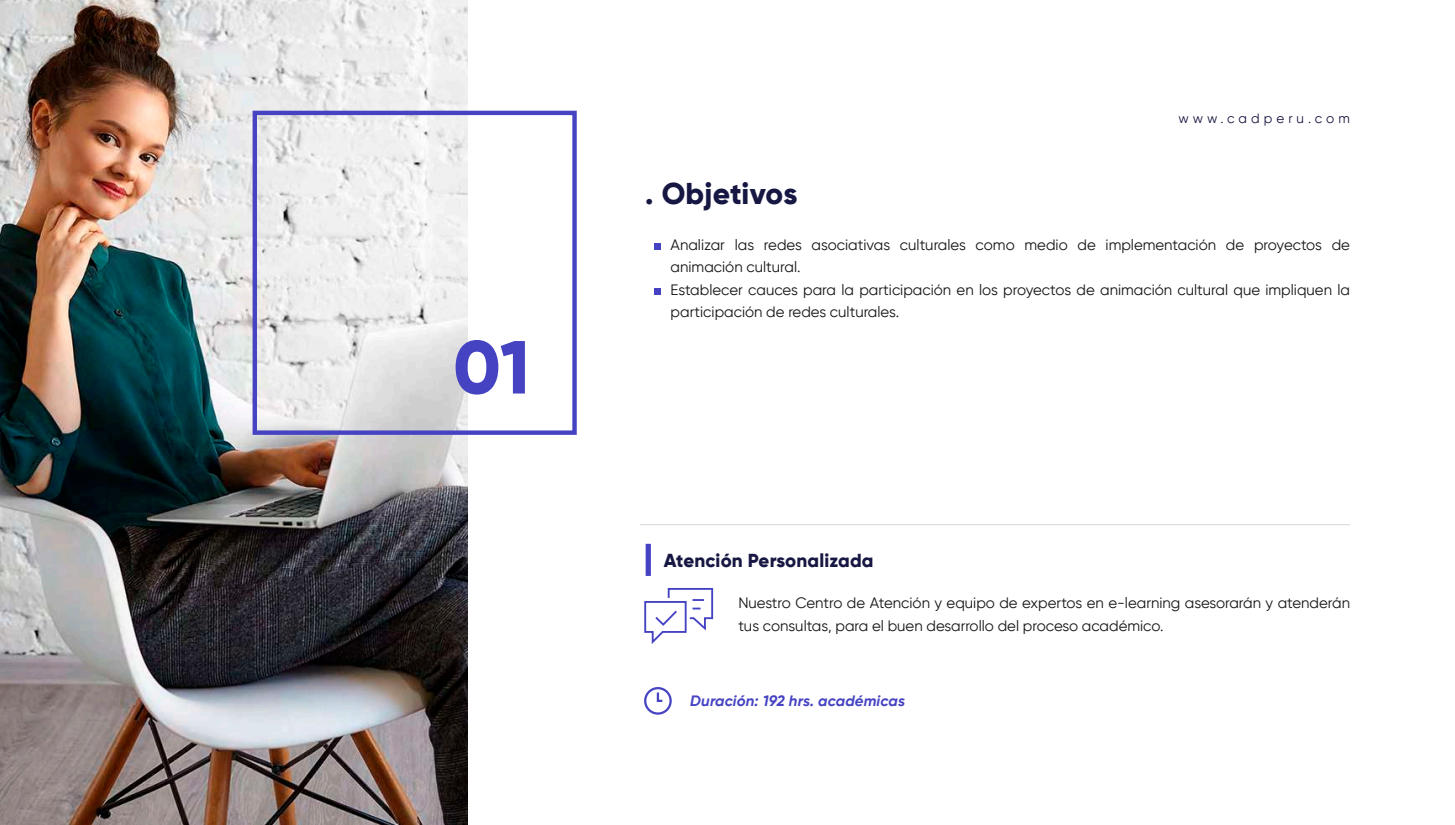
<style>
.page{position:relative;width:1455px;height:825px;background:#fff}
.page>*{position:absolute;margin:0;border:0;box-sizing:border-box;transform-origin:0 0}
.t1{font:800 75px "Gilroy";color:#4643c3}
.t2{font:800 30px "Gilroy";color:#171743}
.t3{font:800 18.75px "Gilroy";letter-spacing:.01em;color:#171743}
.t4{font:15px/22.5px "Gilroy";color:#151515}
.t5{font:italic 700 15px "Gilroy";letter-spacing:.01em;color:#4643c3}
.t6{font:13.5px "Gilroy";letter-spacing:.3em;color:#171743}
</style>
<div class="page">
<img style="left:0;top:0;width:468px;height:825px">
<div style="left:253px;top:111px;width:324px;height:324px;border:4px solid #4643c3"></div>
<div style="left:644px;top:687px;width:28px;height:28px;border:2px solid #4643c3;border-radius:50%"></div>
<svg style="left:656px;top:690px;width:9px;height:12px"></svg>
<div style="left:646px;top:544px;width:5px;height:32px;background:#4643c3"></div>
<svg style="left:644px;top:588px;width:70px;height:56px"></svg>
<hr style="left:640px;top:524px;width:710px;height:1px;background:#d5d5d5">
<div style="left:655px;top:243px;width:6px;height:7px;background:#4643c3"></div>
<svg style="left:655px;top:288px;width:6px;height:6px"></svg>
<h1 class="t1" style="left:453px;top:320px;width:78px">01</h1>
<p class="t6" style="left:1178px;top:110px;width:173px">www.cadperu.com</p>
<h2 class="t2" style="left:645px;top:174px;width:154px">. Objetivos</h2>
<p class="t4" style="left:671px;top:233px;width:681px">Analizar las redes asociativas culturales como medio de implementación de proyectos de animación cultural.<br>Establecer cauces para la participación en los proyectos de animación cultural que impliquen la participación de redes culturales.</p>
<p class="t3" style="left:664px;top:549px;width:211px">Atención Personalizada</p>
<p class="t4" style="left:738px;top:591px;width:613px">Nuestro Centro de Atención y equipo de expertos en e-learning asesorarán y atenderán tus consultas, para el buen desarrollo del proceso académico.</p>
<p class="t5" style="left:690px;top:691px;width:216px">Duración: 192 hrs. académicas</p>
</div>
